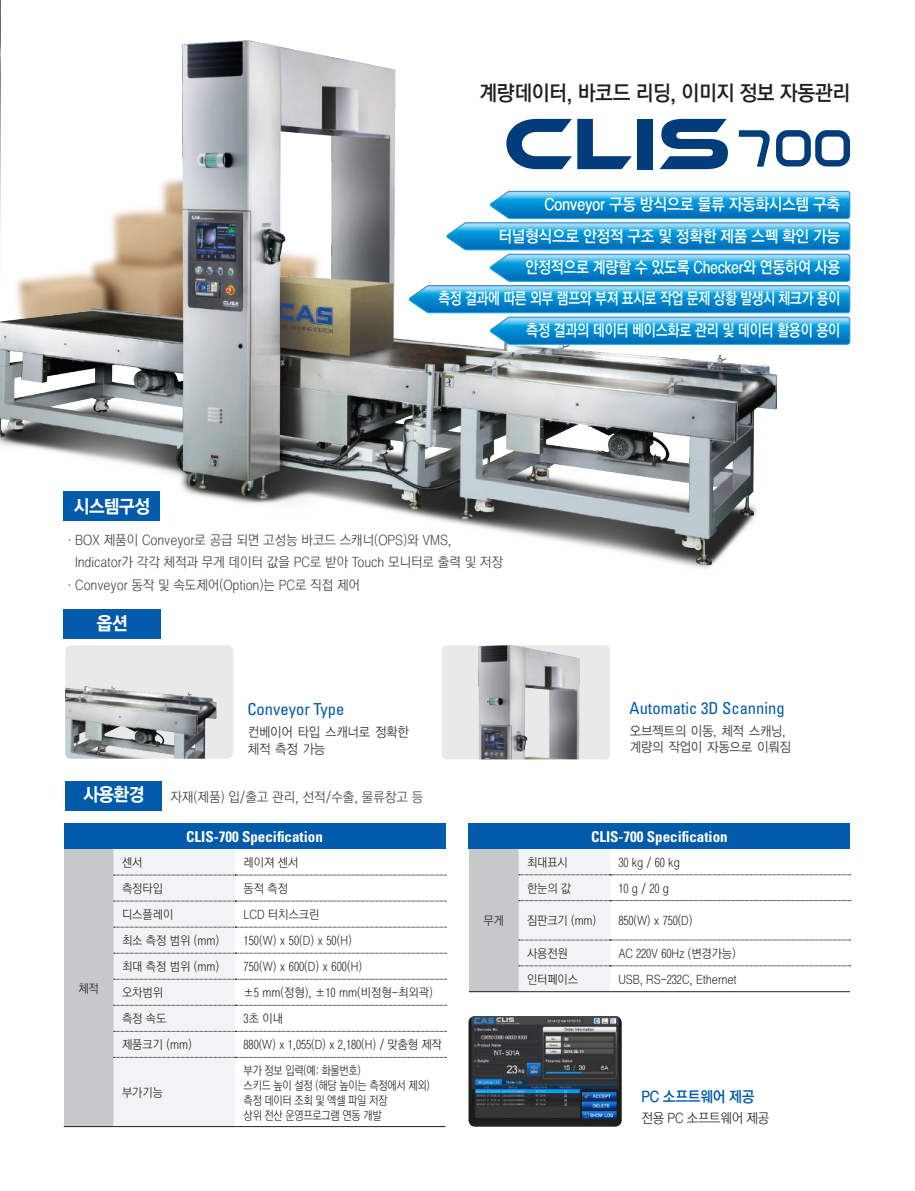
<style>
.page{position:relative;width:915px;height:1191px;background:#fff}
.page>*{position:absolute;margin:0;border:0;box-sizing:border-box;transform-origin:0 0}
.t1{font:21px "YGO540";letter-spacing:-.025em;color:#231f20;scale:.95 1}
.t2{font:18.75px "YDIYGO350";letter-spacing:-.025em;color:#fff;scale:.9 1}
.t3{font:condensed 16.5px "Univers LT Std";color:#015aaa}
.t4{font:16.05px/31.5px "YGO540";letter-spacing:-.025em;color:#fff;text-align:right;scale:.95 1}
.t5{font:700 condensed 15px "Univers LT Std";color:#fff}
.t6{font:15px "YGO540";letter-spacing:-.025em;color:#015aaa;scale:.95 1}
.t7{font:13.5px "YGO520";letter-spacing:-.005em;color:#3e3e3f;scale:.95 1}
.t8{font:13.5px/16.5px "YDIYGO120";letter-spacing:-.08em;color:#3e3e3f;scale:.9 1}
.t9{font:13.5px "YGO520";letter-spacing:-.025em;color:#231f20;scale:.95 1}
.t10{font:12px "YGO520";letter-spacing:-.01em;color:#231f20;scale:.95 1}
.t11{font:12px/15px "YGO520";letter-spacing:-.01em;color:#231f20;scale:.86 1}
</style>
<div class="page">
<img style="left:0;top:7px;width:800px;height:562px">
<svg style="left:408px;top:190px;width:442px;height:155px"></svg>
<div style="left:64px;top:491px;width:96px;height:29px;background:#015aaa"></div>
<div style="left:65px;top:781px;width:97px;height:29px;background:#015aaa"></div>
<svg style="left:506px;top:119px;width:65px;height:50px"></svg>
<svg style="left:577px;top:119px;width:54px;height:50px"></svg>
<div style="left:637px;top:119px;width:15px;height:50px;background:#013c7b"></div>
<svg style="left:659px;top:119px;width:68px;height:50px"></svg>
<svg style="left:775px;top:130px;width:74px;height:36px"></svg>
<svg style="left:738px;top:130px;width:31px;height:37px"></svg>
<div style="left:64px;top:823px;width:381px;height:26px;background:#015aaa"></div>
<div style="left:64px;top:849px;width:49px;height:277px;background:#c7c8ca"></div>
<hr style="left:64px;top:1126px;width:49px;height:1px;background:#231f20">
<hr style="left:113px;top:1126px;width:122px;height:1px;background:#231f20">
<hr style="left:235px;top:1126px;width:210px;height:1px;background:#231f20">
<svg style="left:113px;top:849px;width:333px;height:277px"></svg>
<div style="left:468px;top:823px;width:381px;height:26px;background:#015aaa"></div>
<div style="left:468px;top:849px;width:50px;height:142px;background:#c7c8ca"></div>
<svg style="left:518px;top:849px;width:332px;height:142px"></svg>
<hr style="left:468px;top:991px;width:50px;height:1px;background:#231f20">
<hr style="left:518px;top:991px;width:91px;height:1px;background:#231f20">
<hr style="left:609px;top:991px;width:240px;height:1px;background:#231f20">
<div style="left:65px;top:645px;width:168px;height:113px;background:#e9e9e9;border-radius:6px"></div>
<img style="left:65px;top:645px;width:152px;height:113px">
<svg style="left:468px;top:1016px;width:153px;height:110px"></svg>
<img style="left:471px;top:1016px;width:147px;height:110px">
<img style="left:442px;top:645px;width:167px;height:114px">
<div style="left:64px;top:609px;width:97px;height:29px;background:#015aaa"></div>
<h1 class="t1" style="left:479px;top:82px;width:392px">계량데이터, 바코드 리딩, 이미지 정보 자동관리</h1>
<h3 class="t4" style="left:438px;top:189px;width:424px">Conveyor 구동 방식으로 물류 자동화시스템 구축<br>터널형식으로 안정적 구조 및 정확한 제품 스펙 확인 가능 안정적으로 계량할 수 있도록 Checker와 연동하여 사용<br>측정 결과에 따른 외부 램프와 부져 표시로 작업 문제 상황 발생시 체크가 용이 측정 결과의 데이터 베이스화로 관리 및 데이터 활용이 용이</h3>
<h2 class="t2" style="left:74px;top:496px;width:86px">시스템구성</h2>
<p class="t7" style="left:64px;top:533px;width:410px">ㆍBOX 제품이 Conveyor로 공급 되면 고성능 바코드 스캐너(OPS)와 VMS,</p>
<p class="t7" style="left:75px;top:555px;width:452px">Indicator가 각각 체적과 무게 데이터 값을 PC로 받아 Touch 모니터로 출력 및 저장</p>
<p class="t7" style="left:64px;top:578px;width:313px">ㆍConveyor 동작 및 속도제어(Option)는 PC로 직접 제어</p>
<h2 class="t2" style="left:97px;top:613px;width:36px">옵션</h2>
<h3 class="t3" style="left:247px;top:699px;width:98px">Conveyor Type</h3>
<p class="t8" style="left:247px;top:724px;width:181px">컨베이어 타입 스캐너로 정확한 체적 측정 가능</p>
<h2 class="t2" style="left:83px;top:784px;width:69px">사용환경</h2>
<p class="t7" style="left:170px;top:790px;width:267px">자재(제품) 입/출고 관리, 선적/수출, 물류창고 등</p>
<p class="t10" style="left:78px;top:982px;width:23px">체적</p>
<p class="t5" style="left:186px;top:827px;width:138px">CLIS-700 Specification</p>
<p class="t10" style="left:122px;top:856px;width:23px">센서</p>
<p class="t10" style="left:243px;top:856px;width:59px">레이져 센서</p>
<p class="t10" style="left:122px;top:882px;width:45px">측정타입</p>
<p class="t10" style="left:243px;top:882px;width:48px">동적 측정</p>
<p class="t10" style="left:122px;top:908px;width:56px">디스플레이</p>
<p class="t10" style="left:243px;top:908px;width:81px">LCD 터치스크린</p>
<p class="t10" style="left:122px;top:934px;width:104px">최소 측정 범위 (mm)</p>
<p class="t10" style="left:243px;top:934px;width:115px">150(W) x 50(D) x 50(H)</p>
<p class="t10" style="left:122px;top:960px;width:104px">최대 측정 범위 (mm)</p>
<p class="t10" style="left:243px;top:960px;width:126px">750(W) x 600(D) x 600(H)</p>
<p class="t10" style="left:122px;top:986px;width:45px">오차범위</p>
<p class="t10" style="left:243px;top:986px;width:200px">±5 mm(정형), ±10 mm(비정형-최외곽)</p>
<p class="t10" style="left:122px;top:1012px;width:48px">측정 속도</p>
<p class="t10" style="left:243px;top:1012px;width:43px">3초 이내</p>
<p class="t10" style="left:122px;top:1038px;width:75px">제품크기 (mm)</p>
<p class="t10" style="left:243px;top:1038px;width:210px">880(W) x 1,055(D) x 2,180(H) / 맞춤형 제작</p>
<p class="t10" style="left:122px;top:1086px;width:45px">부가기능</p>
<p class="t11" style="left:243px;top:1063px;width:218px">부가 정보 입력(예: 화물번호)<br>스키드 높이 설정 (해당 높이는 측정에서 제외) 측정 데이터 조회 및 엑셀 파일 저장<br>상위 전산 운영프로그램 연동 개발</p>
<h3 class="t3" style="left:629px;top:697px;width:156px">Automatic 3D Scanning</h3>
<p class="t8" style="left:629px;top:722px;width:181px">오브젝트의 이동, 체적 스캐닝, 계량의 작업이 자동으로 이뤄짐</p>
<p class="t10" style="left:483px;top:914px;width:23px">무게</p>
<p class="t5" style="left:591px;top:827px;width:138px">CLIS-700 Specification</p>
<p class="t10" style="left:527px;top:856px;width:44px">최대표시</p>
<p class="t10" style="left:618px;top:856px;width:66px">30 kg / 60 kg</p>
<p class="t10" style="left:527px;top:882px;width:48px">한눈의 값</p>
<p class="t10" style="left:618px;top:882px;width:55px">10 g / 20 g</p>
<p class="t10" style="left:527px;top:914px;width:74px">짐판크기 (mm)</p>
<p class="t10" style="left:618px;top:914px;width:79px">850(W) x 750(D)</p>
<p class="t10" style="left:527px;top:947px;width:44px">사용전원</p>
<p class="t10" style="left:618px;top:947px;width:125px">AC 220V 60Hz (변경가능)</p>
<p class="t10" style="left:527px;top:973px;width:55px">인터페이스</p>
<p class="t10" style="left:618px;top:973px;width:126px">USB, RS-232C, Ethernet</p>
<p class="t6" style="left:641px;top:1088px;width:120px">PC 소프트웨어 제공</p>
<p class="t9" style="left:641px;top:1111px;width:136px">전용 PC 소프트웨어 제공</p>
</div>
